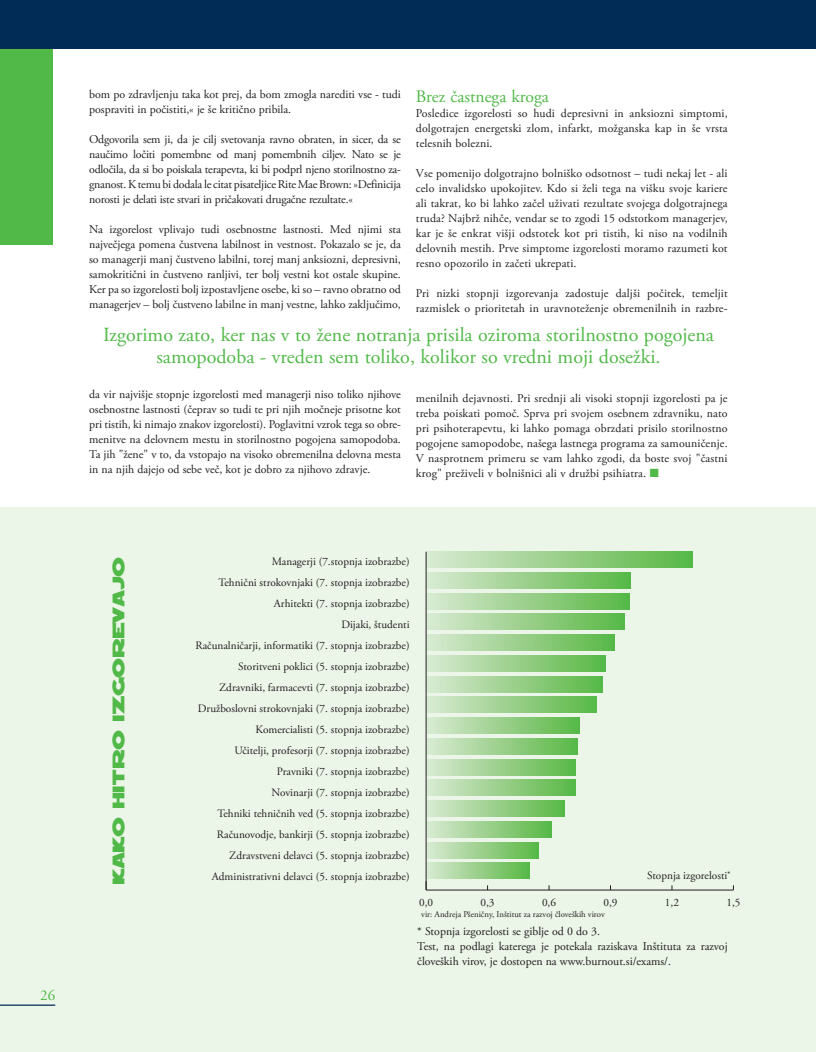
<style>
.page{position:relative;width:816px;height:1052px;background:#fff}
.page>*{position:absolute;margin:0;border:0;box-sizing:border-box;transform-origin:0 0}
.t1{font:20px/22.5px "Adobe Garamond Pro";color:#51b948;text-align:center}
.t2{font:20px "Red Five CE";color:#51b948}
.t3{font:17.5px "Adobe Garamond Pro";color:#51b948}
.t4{font:15px "Adobe Garamond Pro";color:#51b948}
.t5{font:11.88px/15px "Adobe Garamond Pro";letter-spacing:-.005em;color:#231f20;text-align:justify}
.t6{font:11.25px/21px "Adobe Garamond Pro";color:#231f20;text-align:right}
.t7{font:8.75px "Adobe Garamond Pro";color:#231f20}
.s1{color:#51b948}
</style>
<div class="page">
<div style="left:0;top:507px;width:815px;height:544px;background:#ebf5e8"></div>
<div style="left:426px;top:862px;width:103px;height:16px;background:linear-gradient(to right,#daead3,#5ab746)"></div>
<div style="left:426px;top:842px;width:112px;height:16px;background:linear-gradient(to right,#daead3,#5bb847)"></div>
<div style="left:426px;top:821px;width:125px;height:16px;background:linear-gradient(to right,#daead3,#5ab746)"></div>
<div style="left:426px;top:800px;width:138px;height:16px;background:linear-gradient(to right,#dae9d3,#5bb847)"></div>
<svg style="left:427px;top:780px;width:148px;height:15px;background:#99d08b"></svg>
<div style="left:426px;top:759px;width:149px;height:16px;background:linear-gradient(to right,#daead3,#5ab746)"></div>
<div style="left:426px;top:738px;width:151px;height:16px;background:linear-gradient(to right,#daead3,#5ab746)"></div>
<div style="left:426px;top:717px;width:153px;height:16px;background:linear-gradient(to right,#daead3,#59b746)"></div>
<svg style="left:427px;top:697px;width:169px;height:15px;background:#99d08b"></svg>
<div style="left:426px;top:676px;width:176px;height:16px;background:linear-gradient(to right,#dae9d3,#5ab846)"></div>
<div style="left:426px;top:655px;width:179px;height:16px;background:linear-gradient(to right,#daead3,#59b745)"></div>
<div style="left:426px;top:634px;width:188px;height:16px;background:linear-gradient(to right,#daead3,#5ab846)"></div>
<div style="left:426px;top:614px;width:198px;height:16px;background:linear-gradient(to right,#dae9d3,#5ab846)"></div>
<div style="left:426px;top:593px;width:202px;height:16px;background:linear-gradient(to right,#dae9d3,#5ab846)"></div>
<div style="left:426px;top:572px;width:204px;height:16px;background:linear-gradient(to right,#dae9d3,#59b746)"></div>
<div style="left:426px;top:551px;width:266px;height:16px;background:linear-gradient(to right,#dae9d3,#59b746)"></div>
<hr style="left:426px;top:890px;width:307px;height:1px;background:#7d7f7a">
<hr style="left:426px;top:889px;width:307px;height:1px;background:#231f20">
<hr style="left:426px;top:551px;width:1px;height:339px;background:#6a6f67">
<hr style="left:425px;top:551px;width:1px;height:339px;background:#231f20">
<div style="left:0;top:0;width:53px;height:245px;background:#51b948"></div>
<div style="left:0;top:0;width:815px;height:49px;background:#002c55"></div>
<hr style="left:0;top:1004px;width:55px;height:1px;background:#002c55">
<p class="t4" style="left:40px;top:986px;width:16px">26</p>
<p class="t5" style="left:89px;top:87px;width:313px">bom po zdravljenju taka kot prej, da bom zmogla narediti vse - tudi pospraviti in počistiti,« je še kritično pribila.</p>
<p class="t5" style="left:89px;top:132px;width:313px">Odgovorila sem ji, da je cilj svetovanja ravno obraten, in sicer, da se naučimo ločiti pomembne od manj pomembnih ciljev. Nato se je odločila, da si bo poiskala terapevta, ki bi podprl njeno storilnostno za&shy;gnanost. K temu bi dodala le citat pisateljice Rite Mae Brown: »Definicija norosti je delati iste stvari in pričakovati drugačne rezultate.«</p>
<p class="t5" style="left:89px;top:222px;width:313px">Na izgorelost vplivajo tudi osebnostne lastnosti. Med njimi sta največjega pomena čustvena labilnost in vestnost. Pokazalo se je, da so managerji manj čustveno labilni, torej manj anksiozni, depresivni, samokritični in čustveno ranljivi, ter bolj vestni kot ostale skupine.<br>Ker pa so izgorelosti bolj izpostavljene osebe, ki so – ravno obratno od managerjev – bolj čustveno labilne in manj vestne, lahko zaključimo,</p>
<h2 class="t3" style="left:415px;top:86px;width:134px">Brez častnega kroga</h2>
<p class="t5" style="left:415px;top:106px;width:313px">Posledice izgorelosti so hudi depresivni in anksiozni simptomi, dolgotrajen energetski zlom, infarkt, možganska kap in še vrsta telesnih bolezni.</p>
<p class="t5" style="left:415px;top:166px;width:313px">Vse pomenijo dolgotrajno bolniško odsotnost – tudi nekaj let - ali celo invalidsko upokojitev. Kdo si želi tega na višku svoje kariere ali takrat, ko bi lahko začel uživati rezultate svojega dolgotrajnega truda? Najbrž nihče, vendar se to zgodi 15 odstotkom managerjev, kar je še enkrat višji odstotek kot pri tistih, ki niso na vodilnih delovnih mestih. Prve simptome izgorelosti moramo razumeti kot resno opozorilo in začeti ukrepati.</p>
<p class="t5" style="left:415px;top:286px;width:313px">Pri nizki stopnji izgorevanja zadostuje daljši počitek, temeljit razmislek o prioritetah in uravnoteženje obremenilnih in razbre-</p>
<h1 class="t1" style="left:103px;top:324px;width:612px">Izgorimo zato, ker nas v to žene notranja prisila oziroma storilnostno pogojena samopodoba - vreden sem toliko, kolikor so vredni moji dosežki.</h1>
<p class="t5" style="left:89px;top:387px;width:313px">da vir najvišje stopnje izgorelosti med managerji niso toliko njihove osebnostne lastnosti (čeprav so tudi te pri njih močneje prisotne kot pri tistih, ki nimajo znakov izgorelosti). Poglavitni vzrok tega so obre&shy;menitve na delovnem mestu in storilnostno pogojena samopodoba.<br>Ta jih "žene" v to, da vstopajo na visoko obremenilna delovna mesta in na njih dajejo od sebe več, kot je dobro za njihovo zdravje.</p>
<p class="t5" style="left:415px;top:391px;width:313px">menilnih dejavnosti. Pri srednji ali visoki stopnji izgorelosti pa je treba poiskati pomoč. Sprva pri svojem osebnem zdravniku, nato pri psihoterapevtu, ki lahko pomaga obrzdati prisilo storilnostno pogojene samopodobe, našega lastnega programa za samouničenje.<br>V nasprotnem primeru se vam lahko zgodi, da boste svoj "častni krog" preživeli v bolnišnici ali v družbi psihiatra. <span class="s1">■</span></p>
<h1 class="t2" style="left:108px;top:884px;width:330px;rotate:-90deg">Kako hitro izgorevajo</h1>
<p class="t6" style="left:195px;top:551px;width:215px">Managerji (7.stopnja izobrazbe)<br>Tehnični strokovnjaki (7. stopnja izobrazbe)<br>Arhitekti (7. stopnja izobrazbe)<br>Dijaki, študenti<br>Računalničarji, informatiki (7. stopnja izobrazbe)<br>Storitveni poklici (5. stopnja izobrazbe)<br>Zdravniki, farmacevti (7. stopnja izobrazbe)<br>Družboslovni strokovnjaki (7. stopnja izobrazbe)<br>Komercialisti (5. stopnja izobrazbe)<br>Učitelji, profesorji (7. stopnja izobrazbe)<br>Pravniki (7. stopnja izobrazbe)<br>Novinarji (7. stopnja izobrazbe)<br>Tehniki tehničnih ved (5. stopnja izobrazbe)<br>Računovodje, bankirji (5. stopnja izobrazbe)<br>Zdravstveni delavci (5. stopnja izobrazbe)<br>Administrativni delavci (5. stopnja izobrazbe)</p>
<p class="t6" style="left:647px;top:865px;width:85px">Stopnja izgorelosti<sup>*</sup></p>
<p class="t6" style="left:419px;top:892px;width:16px">0,0</p>
<p class="t6" style="left:480px;top:892px;width:16px">0,3</p>
<p class="t6" style="left:541px;top:892px;width:16px">0,6</p>
<p class="t6" style="left:603px;top:892px;width:16px">0,9</p>
<p class="t6" style="left:664px;top:892px;width:16px">1,2</p>
<p class="t6" style="left:726px;top:892px;width:16px">1,5</p>
<p class="t7" style="left:421px;top:909px;width:185px">vir: Andreja Pšeničny, Inštitut za razvoj človeških virov</p>
<p class="t5" style="left:417px;top:924px;width:312px;text-align:left">* Stopnja izgorelosti se giblje od 0 do 3.<br>Test, na podlagi katerega je potekala raziskava Inštituta za razvoj človeških virov, je dostopen na www.burnout.si/exams/.</p>
</div>
